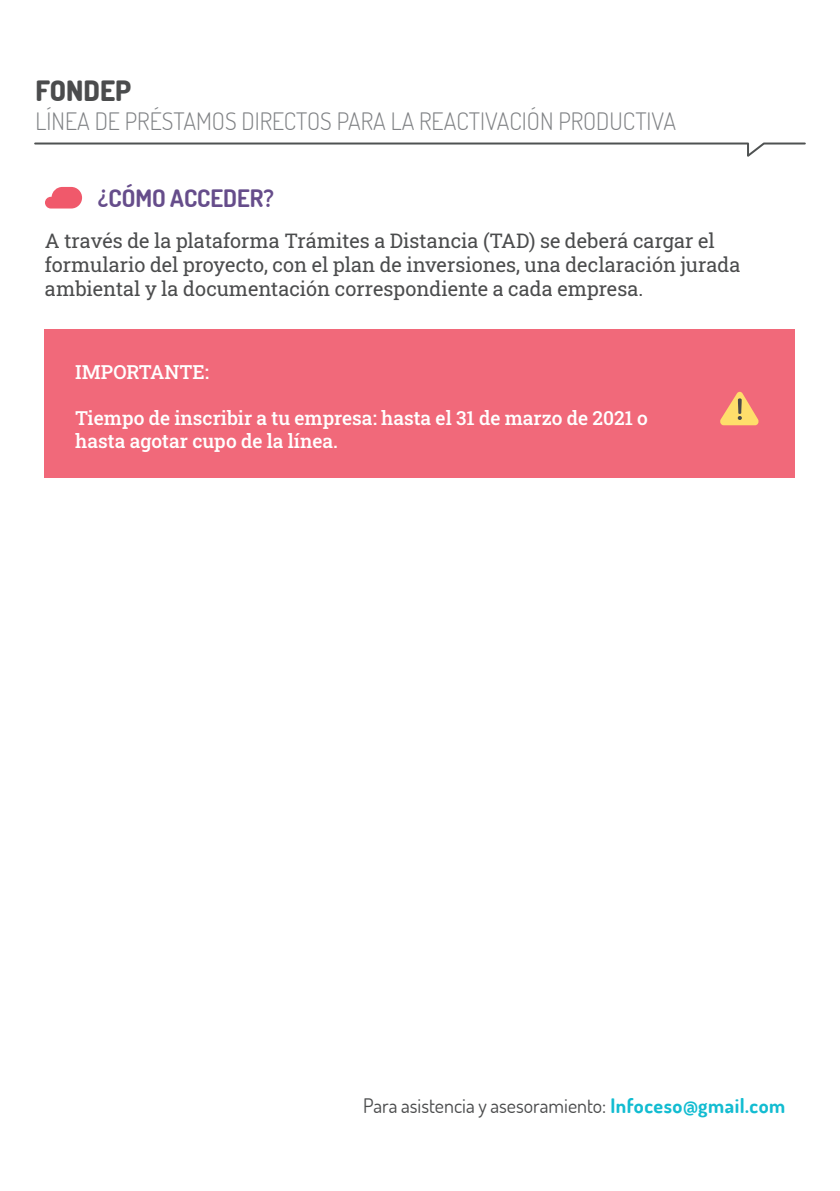
<style>
.page{position:relative;width:840px;height:1191px;background:#fff}
.page>*{position:absolute;margin:0;border:0;box-sizing:border-box;transform-origin:0 0}
.t1{font:800 28px "Dosis";color:#4b4c4d}
.t2{font:300 24px "Dosis";color:#808285}
.t3{font:700 24px "Dosis";color:#664d8b}
.t4{font:20px/24px "Roboto Slab";color:#4b4c4d}
.t5{font:20px "Dosis";color:#4b4c4d}
.t6{font:19.2px/23px "Roboto Slab";color:#fff}
.s1{font-weight:700;color:#12bcd1}
</style>
<div class="page">
<div style="left:45px;top:329px;width:749px;height:149px;background:#f1697a"></div>
<svg style="left:720px;top:391px;width:39px;height:34px"></svg>
<svg style="left:34px;top:142px;width:772px;height:15px"></svg>
<svg style="left:45px;top:187px;width:37px;height:21px"></svg>
<h1 class="t1" style="left:36px;top:73px;width:97px">FONDEP</h1>
<p class="t2" style="left:36px;top:106px;width:641px">LÍNEA DE PRÉSTAMOS DIRECTOS PARA LA REACTIVACIÓN PRODUCTIVA</p>
<p class="t3" style="left:98px;top:183px;width:177px">¿CÓMO ACCEDER?</p>
<p class="t4" style="left:45px;top:228px;width:696px">A través de la plataforma Trámites a Distancia (TAD) se deberá cargar el formulario del proyecto, con el plan de inversiones, una declaración jurada ambiental y la documentación correspondiente a cada empresa.</p>
<p class="t6" style="left:75px;top:360px;width:135px">IMPORTANTE:</p>
<p class="t6" style="left:75px;top:406px;width:574px">Tiempo de inscribir a tu empresa: hasta el 31 de marzo de 2021 o hasta agotar cupo de la línea.</p>
<p class="t5" style="left:363px;top:1092px;width:423px">Para asistencia y asesoramiento: <span class="s1">Infoceso@gmail.com</span></p>
</div>
